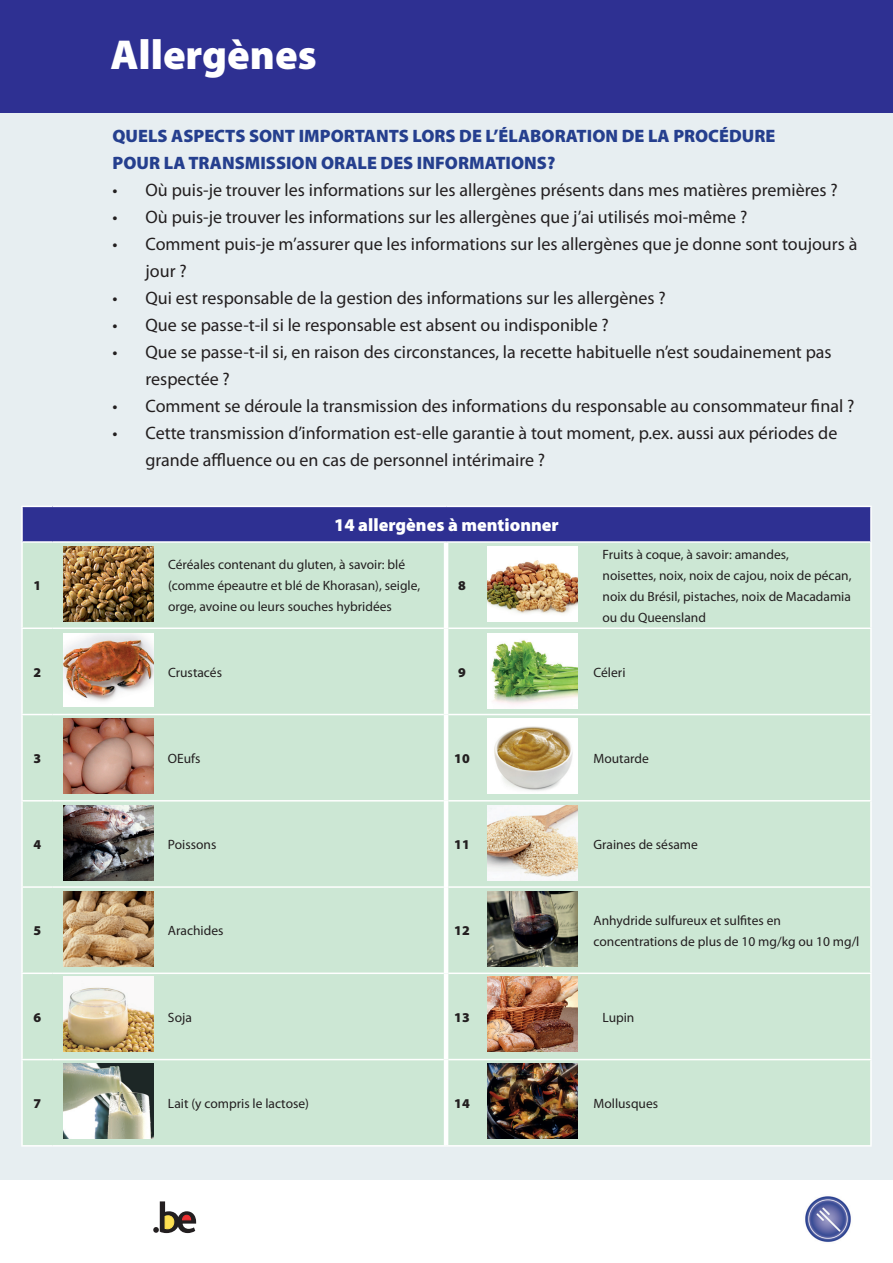
<style>
.page{position:relative;width:893px;height:1263px;background:#fff}
.page>*{position:absolute;margin:0;border:0;box-sizing:border-box;transform-origin:0 0}
.t1{font:900 42px "Myriad Pro";color:#fff}
.t2{font:18px/27px "Myriad Pro";color:#231f20}
.t3{font:900 18px/27px "Myriad Pro";color:#253f8e}
.t4{font:900 18px "Myriad Pro";color:#fff}
.t5{font:13.5px/21px "Myriad Pro";color:#231f20}
.t6{font:900 13.5px "Myriad Pro";color:#231f20}
</style>
<div class="page">
<div style="left:0;top:111px;width:893px;height:1069px;background:#e7eef1"></div>
<svg style="left:153px;top:1201px;width:43px;height:32px"></svg>
<div style="left:0;top:0;width:893px;height:113px;background:#2e3092"></div>
<div style="left:22px;top:506px;width:849px;height:36px;background:#2e3092"></div>
<div style="left:23px;top:543px;width:847px;height:602px;background:#cce7d4"></div>
<hr style="left:21px;top:506px;width:32px;height:1px;background:#fff">
<hr style="left:21px;top:507px;width:2px;height:34px;background:#fff">
<hr style="left:52px;top:506px;width:394px;height:1px;background:#fff">
<hr style="left:446px;top:506px;width:32px;height:1px;background:#fff">
<hr style="left:478px;top:506px;width:394px;height:1px;background:#fff">
<hr style="left:870px;top:507px;width:2px;height:34px;background:#fff">
<hr style="left:21px;top:543px;width:2px;height:84px;background:#fff">
<hr style="left:870px;top:543px;width:2px;height:84px;background:#fff">
<hr style="left:21px;top:627px;width:32px;height:2px;background:#fff">
<hr style="left:21px;top:629px;width:2px;height:85px;background:#fff">
<hr style="left:52px;top:627px;width:392px;height:2px;background:#fff">
<hr style="left:448px;top:627px;width:30px;height:2px;background:#fff">
<hr style="left:478px;top:627px;width:394px;height:2px;background:#fff">
<hr style="left:870px;top:629px;width:2px;height:85px;background:#fff">
<hr style="left:21px;top:714px;width:32px;height:1px;background:#fff">
<hr style="left:21px;top:715px;width:2px;height:85px;background:#fff">
<hr style="left:52px;top:714px;width:392px;height:1px;background:#fff">
<hr style="left:448px;top:714px;width:30px;height:1px;background:#fff">
<hr style="left:478px;top:714px;width:394px;height:1px;background:#fff">
<hr style="left:870px;top:715px;width:2px;height:85px;background:#fff">
<hr style="left:21px;top:800px;width:32px;height:1px;background:#fff">
<hr style="left:21px;top:801px;width:2px;height:85px;background:#fff">
<hr style="left:52px;top:800px;width:392px;height:1px;background:#fff">
<hr style="left:448px;top:800px;width:30px;height:1px;background:#fff">
<hr style="left:478px;top:800px;width:394px;height:1px;background:#fff">
<hr style="left:870px;top:801px;width:2px;height:85px;background:#fff">
<hr style="left:21px;top:886px;width:32px;height:2px;background:#fff">
<hr style="left:21px;top:888px;width:2px;height:84px;background:#fff">
<hr style="left:52px;top:886px;width:392px;height:2px;background:#fff">
<hr style="left:448px;top:886px;width:30px;height:2px;background:#fff">
<hr style="left:478px;top:886px;width:394px;height:2px;background:#fff">
<hr style="left:870px;top:888px;width:2px;height:84px;background:#fff">
<hr style="left:21px;top:972px;width:32px;height:2px;background:#fff">
<hr style="left:21px;top:974px;width:2px;height:85px;background:#fff">
<hr style="left:52px;top:972px;width:392px;height:2px;background:#fff">
<hr style="left:448px;top:972px;width:30px;height:2px;background:#fff">
<hr style="left:478px;top:972px;width:394px;height:2px;background:#fff">
<hr style="left:870px;top:974px;width:2px;height:85px;background:#fff">
<hr style="left:21px;top:1059px;width:32px;height:1px;background:#fff">
<hr style="left:21px;top:1060px;width:2px;height:85px;background:#fff">
<hr style="left:52px;top:1059px;width:392px;height:1px;background:#fff">
<hr style="left:448px;top:1059px;width:30px;height:1px;background:#fff">
<hr style="left:478px;top:1059px;width:394px;height:1px;background:#fff">
<hr style="left:870px;top:1060px;width:2px;height:85px;background:#fff">
<hr style="left:21px;top:1145px;width:32px;height:1px;background:#fff">
<hr style="left:52px;top:1145px;width:394px;height:1px;background:#fff">
<hr style="left:446px;top:1145px;width:32px;height:1px;background:#fff">
<hr style="left:478px;top:1145px;width:394px;height:1px;background:#fff">
<hr style="left:21px;top:541px;width:32px;height:2px;background:#fff">
<hr style="left:52px;top:541px;width:394px;height:2px;background:#fff">
<hr style="left:446px;top:541px;width:32px;height:2px;background:#fff">
<hr style="left:478px;top:541px;width:394px;height:2px;background:#fff">
<hr style="left:444px;top:543px;width:4px;height:85px;background:#fff">
<hr style="left:444px;top:628px;width:4px;height:86px;background:#fff">
<hr style="left:444px;top:714px;width:4px;height:87px;background:#fff">
<hr style="left:444px;top:801px;width:4px;height:86px;background:#fff">
<hr style="left:444px;top:887px;width:4px;height:86px;background:#fff">
<hr style="left:444px;top:973px;width:4px;height:86px;background:#fff">
<hr style="left:444px;top:1059px;width:4px;height:86px;background:#fff">
<img style="left:63px;top:546px;width:90px;height:75px">
<img style="left:488px;top:546px;width:90px;height:75px">
<img style="left:63px;top:633px;width:90px;height:74px">
<img style="left:488px;top:633px;width:90px;height:75px">
<img style="left:63px;top:719px;width:90px;height:75px">
<img style="left:488px;top:719px;width:90px;height:74px">
<img style="left:63px;top:806px;width:90px;height:75px">
<img style="left:488px;top:806px;width:90px;height:75px">
<img style="left:63px;top:891px;width:90px;height:75px">
<img style="left:488px;top:891px;width:90px;height:75px">
<img style="left:63px;top:977px;width:90px;height:75px">
<img style="left:488px;top:977px;width:90px;height:75px">
<img style="left:63px;top:1064px;width:90px;height:75px">
<img style="left:488px;top:1064px;width:90px;height:75px">
<h1 class="t1" style="left:110px;top:31px;width:208px">Allergènes</h1>
<p class="t3" style="left:112px;top:122px;width:664px">QUELS ASPECTS SONT IMPORTANTS LORS DE L’ÉLABORATION DE LA PROCÉDURE<br>POUR LA TRANSMISSION ORALE DES INFORMATIONS?</p>
<p class="t2" style="left:112px;top:176px;width:727px">• Où puis-je trouver les informations sur les allergènes présents dans mes matières premières ?</p>
<p class="t2" style="left:112px;top:203px;width:636px">• Où puis-je trouver les informations sur les allergènes que j’ai utilisés moi-même ?</p>
<p class="t2" style="left:145px;top:230px;width:713px;text-indent:-33px">• Comment puis-je m’assurer que les informations sur les allergènes que je donne sont toujours à jour ?</p>
<p class="t2" style="left:112px;top:284px;width:555px">• Qui est responsable de la gestion des informations sur les allergènes ?</p>
<p class="t2" style="left:112px;top:311px;width:498px">• Que se passe-t-il si le responsable est absent ou indisponible ?</p>
<p class="t2" style="left:145px;top:338px;width:688px;text-indent:-33px">• Que se passe-t-il si, en raison des circonstances, la recette habituelle n’est soudainement pas respectée ?</p>
<p class="t2" style="left:112px;top:392px;width:743px">• Comment se déroule la transmission des informations du responsable au consommateur final ?</p>
<p class="t2" style="left:145px;top:419px;width:693px;text-indent:-33px">• Cette transmission d’information est-elle garantie à tout moment, p.ex. aussi aux périodes de grande affluence ou en cas de personnel intérimaire ?</p>
<p class="t6" style="left:33px;top:578px;width:9px">1</p>
<p class="t4" style="left:334px;top:515px;width:226px">14 allergènes à mentionner</p>
<p class="t5" style="left:168px;top:554px;width:254px">Céréales contenant du gluten, à savoir: blé (comme épeautre et blé de Khorasan), seigle, orge, avoine ou leurs souches hybridées</p>
<p class="t6" style="left:458px;top:578px;width:9px">8</p>
<p class="t5" style="left:602px;top:543px;width:250px">Fruits à coque, à savoir: amandes,<br>noisettes, noix, noix de cajou, noix de pécan, noix du Brésil, pistaches, noix de Macadamia ou du Queensland</p>
<p class="t6" style="left:33px;top:664px;width:9px">2</p>
<p class="t5" style="left:168px;top:661px;width:56px">Crustacés</p>
<p class="t6" style="left:458px;top:664px;width:9px">9</p>
<p class="t5" style="left:593px;top:661px;width:34px">Céleri</p>
<p class="t6" style="left:33px;top:750px;width:9px">3</p>
<p class="t5" style="left:168px;top:747px;width:34px">OEufs</p>
<p class="t6" style="left:454px;top:750px;width:17px">10</p>
<p class="t5" style="left:593px;top:747px;width:57px">Moutarde</p>
<p class="t6" style="left:33px;top:837px;width:9px">4</p>
<p class="t5" style="left:168px;top:834px;width:50px">Poissons</p>
<p class="t6" style="left:454px;top:837px;width:17px">11</p>
<p class="t5" style="left:593px;top:834px;width:106px">Graines de sésame</p>
<p class="t6" style="left:33px;top:923px;width:9px">5</p>
<p class="t5" style="left:168px;top:920px;width:57px">Arachides</p>
<p class="t6" style="left:454px;top:923px;width:17px">12</p>
<p class="t5" style="left:593px;top:909px;width:267px">Anhydride sulfureux et sulfites en concentrations de plus de 10 mg/kg ou 10 mg/l</p>
<p class="t6" style="left:33px;top:1009px;width:9px">6</p>
<p class="t5" style="left:168px;top:1006px;width:25px">Soja</p>
<p class="t6" style="left:454px;top:1009px;width:17px">13</p>
<p class="t5" style="left:602px;top:1006px;width:33px">Lupin</p>
<p class="t6" style="left:33px;top:1095px;width:9px">7</p>
<p class="t5" style="left:168px;top:1092px;width:143px">Lait (y compris le lactose)</p>
<p class="t6" style="left:454px;top:1095px;width:17px">14</p>
<p class="t5" style="left:593px;top:1092px;width:66px">Mollusques</p>
</div>
